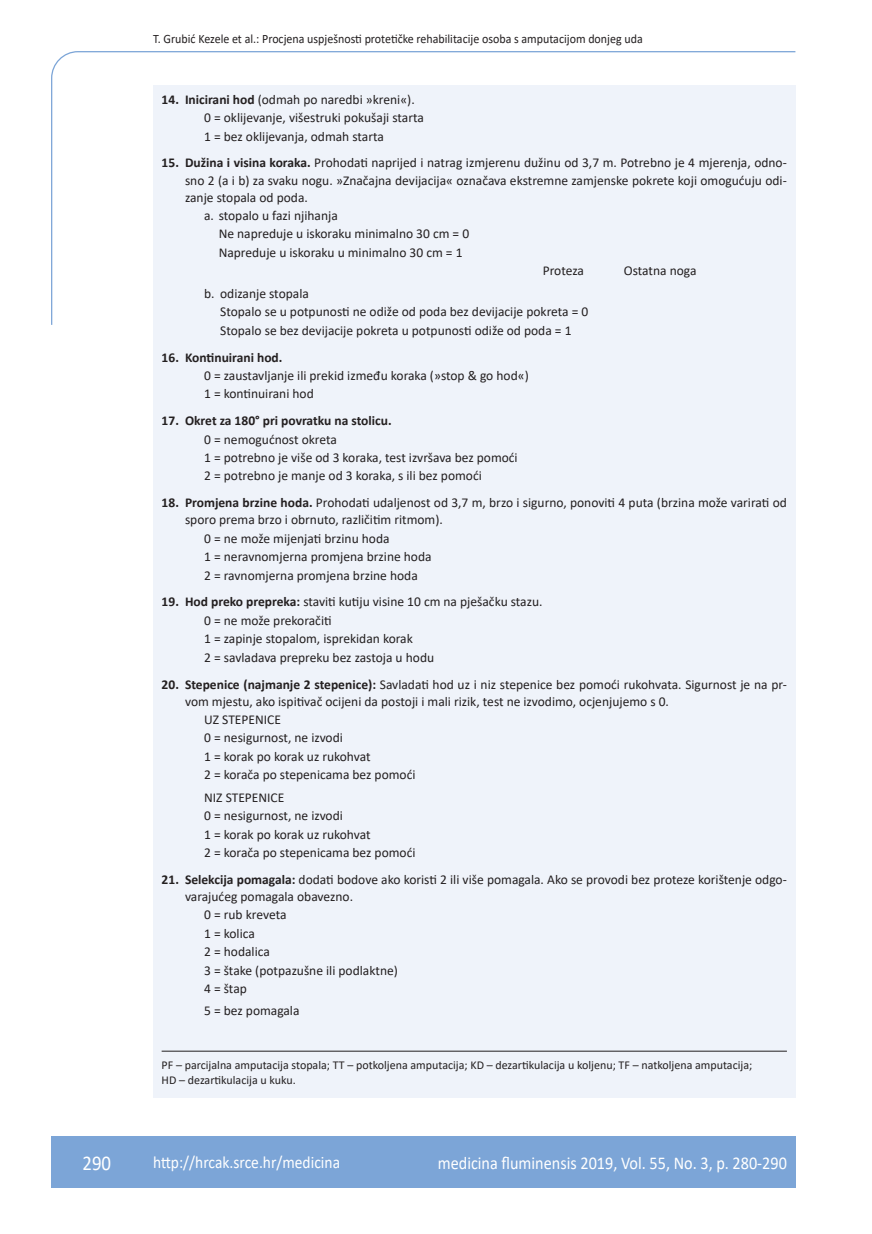
<style>
.page{position:relative;width:872px;height:1234px;background:#fff}
.page>*{position:absolute;margin:0;border:0;box-sizing:border-box;transform-origin:0 0}
.t1{font:21px "Calibri";color:#fff;scale:.9 1}
.t2{font:18px "Calibri";color:#fff;scale:.9 1}
.t3{font:17.25px "Calibri";color:#fff;scale:.9 1}
.osnovni_tekst{font:13.5px/17.1px "Calibri";color:#231f20}
.osnovni_tekst-2{font:700 13.5px "Calibri";color:#231f20}
.glava{font:12.75px "Calibri";color:#231f20;scale:.94 1}
.legenda{font:12px/15px "Calibri";color:#231f20}
.s1{font-weight:700}
</style>
<div class="page">
<svg style="left:51px;top:51px;width:745px;height:275px"></svg>
<div style="left:51px;top:1135px;width:744px;height:51px;background:#7ca5d7"></div>
<div style="left:153px;top:85px;width:642px;height:1012px;background:#eff3fa"></div>
<hr style="left:162px;top:1050px;width:625px;height:1px;background:#231f20">
<p class="glava" style="left:153px;top:29px;width:522px">T. Grubić Kezele et al.: Procjena uspješnosti protetičke rehabilitacije osoba s amputacijom donjeg uda</p>
<p class="osnovni_tekst" style="left:162px;top:90px;width:255px"><span class="s1">14. Inicirani hod</span> (odmah po naredbi »kreni«).</p>
<p class="osnovni_tekst" style="left:204px;top:109px;width:221px">0 = oklijevanje, višestruki pokušaji starta</p>
<p class="osnovni_tekst" style="left:204px;top:127px;width:181px">1 = bez oklijevanja, odmah starta</p>
<p class="osnovni_tekst" style="left:185px;top:154px;width:603px;text-align:justify;text-indent:-23px"><span class="s1">15. Dužina i visina koraka.</span> Prohodati naprijed i natrag izmjerenu dužinu od 3,7 m. Potrebno je 4 mjerenja, odno&shy;sno 2 (a i b) za svaku nogu. »Značajna devijacija« označava ekstremne zamjenske pokrete koji omogućuju odi&shy;zanje stopala od poda.</p>
<p class="osnovni_tekst" style="left:204px;top:207px;width:135px">a. stopalo u fazi njihanja</p>
<p class="osnovni_tekst" style="left:219px;top:225px;width:252px">Ne napreduje u iskoraku minimalno 30 cm = 0</p>
<p class="osnovni_tekst" style="left:219px;top:243px;width:245px">Napreduje u iskoraku u minimalno 30 cm = 1</p>
<p class="osnovni_tekst" style="left:543px;top:262px;width:43px">Proteza</p>
<p class="osnovni_tekst" style="left:624px;top:262px;width:74px">Ostatna noga</p>
<p class="osnovni_tekst" style="left:204px;top:284px;width:106px">b. odizanje stopala</p>
<p class="osnovni_tekst" style="left:220px;top:303px;width:370px">Stopalo se u potpunosti ne odiže od poda bez devijacije pokreta = 0</p>
<p class="osnovni_tekst" style="left:220px;top:321px;width:353px">Stopalo se bez devijacije pokreta u potpunosti odiže od poda = 1</p>
<p class="osnovni_tekst-2" style="left:162px;top:347px;width:122px">16. Kontinuirani hod.</p>
<p class="osnovni_tekst" style="left:204px;top:366px;width:326px">0 = zaustavljanje ili prekid između koraka (»stop &amp; go hod«)</p>
<p class="osnovni_tekst" style="left:204px;top:385px;width:111px">1 = kontinuirani hod</p>
<p class="osnovni_tekst-2" style="left:162px;top:411px;width:231px">17. Okret za 180° pri povratku na stolicu.</p>
<p class="osnovni_tekst" style="left:204px;top:430px;width:134px">0 = nemogućnost okreta</p>
<p class="osnovni_tekst" style="left:204px;top:448px;width:315px">1 = potrebno je više od 3 koraka, test izvršava bez pomoći</p>
<p class="osnovni_tekst" style="left:204px;top:467px;width:279px">2 = potrebno je manje od 3 koraka, s ili bez pomoći</p>
<p class="osnovni_tekst" style="left:185px;top:494px;width:603px;text-indent:-23px"><span class="s1">18. Promjena brzine hoda.</span> Prohodati udaljenost od 3,7 m, brzo i sigurno, ponoviti 4 puta (brzina može varirati od sporo prema brzo i obrnuto, različitim ritmom).</p>
<p class="osnovni_tekst" style="left:204px;top:529px;width:187px">0 = ne može mijenjati brzinu hoda</p>
<p class="osnovni_tekst" style="left:204px;top:547px;width:229px">1 = neravnomjerna promjena brzine hoda</p>
<p class="osnovni_tekst" style="left:204px;top:566px;width:215px">2 = ravnomjerna promjena brzine hoda</p>
<p class="osnovni_tekst" style="left:162px;top:593px;width:382px"><span class="s1">19. Hod preko prepreka:</span> staviti kutiju visine 10 cm na pješačku stazu.</p>
<p class="osnovni_tekst" style="left:204px;top:611px;width:129px">0 = ne može prekoračiti</p>
<p class="osnovni_tekst" style="left:204px;top:629px;width:210px">1 = zapinje stopalom, isprekidan korak</p>
<p class="osnovni_tekst" style="left:204px;top:648px;width:231px">2 = savladava prepreku bez zastoja u hodu</p>
<p class="osnovni_tekst" style="left:185px;top:675px;width:603px;text-indent:-23px"><span class="s1">20. Stepenice (najmanje 2 stepenice):</span> Savladati hod uz i niz stepenice bez pomoći rukohvata. Sigurnost je na pr&shy;vom mjestu, ako ispitivač ocijeni da postoji i mali rizik, test ne izvodimo, ocjenjujemo s 0.</p>
<p class="osnovni_tekst" style="left:204px;top:710px;width:78px">UZ STEPENICE</p>
<p class="osnovni_tekst" style="left:204px;top:728px;width:140px">0 = nesigurnost, ne izvodi</p>
<p class="osnovni_tekst" style="left:204px;top:747px;width:168px">1 = korak po korak uz rukohvat</p>
<p class="osnovni_tekst" style="left:204px;top:765px;width:213px">2 = korača po stepenicama bez pomoći</p>
<p class="osnovni_tekst" style="left:204px;top:788px;width:82px">NIZ STEPENICE</p>
<p class="osnovni_tekst" style="left:204px;top:806px;width:140px">0 = nesigurnost, ne izvodi</p>
<p class="osnovni_tekst" style="left:204px;top:825px;width:168px">1 = korak po korak uz rukohvat</p>
<p class="osnovni_tekst" style="left:204px;top:843px;width:213px">2 = korača po stepenicama bez pomoći</p>
<p class="osnovni_tekst" style="left:185px;top:870px;width:603px;text-indent:-23px"><span class="s1">21. Selekcija pomagala:</span> dodati bodove ako koristi 2 ili više pomagala. Ako se provodi bez proteze korištenje odgo&shy;varajućeg pomagala obavezno.</p>
<p class="osnovni_tekst" style="left:204px;top:905px;width:84px">0 = rub kreveta</p>
<p class="osnovni_tekst" style="left:204px;top:924px;width:52px">1 = kolica</p>
<p class="osnovni_tekst" style="left:204px;top:942px;width:67px">2 = hodalica</p>
<p class="osnovni_tekst" style="left:204px;top:960px;width:195px">3 = štake (potpazušne ili podlaktne)</p>
<p class="osnovni_tekst" style="left:204px;top:979px;width:44px">4 = štap</p>
<p class="osnovni_tekst" style="left:204px;top:1001px;width:97px">5 = bez pomagala</p>
<p class="legenda" style="left:162px;top:1056px;width:592px">PF – parcijalna amputacija stopala; TT – potkoljena amputacija; KD – dezartikulacija u koljenu; TF – natkoljena amputacija;<br>HD – dezartikulacija u kuku.</p>
<p class="t1" style="left:82px;top:1147px;width:33px">290</p>
<p class="t3" style="left:153px;top:1149px;width:209px">http://hrcak.srce.hr/medicina</p>
<p class="t2" style="left:438px;top:1149px;width:389px">medicina fluminensis 2019, Vol. 55, No. 3, p. 280-290</p>
</div>
